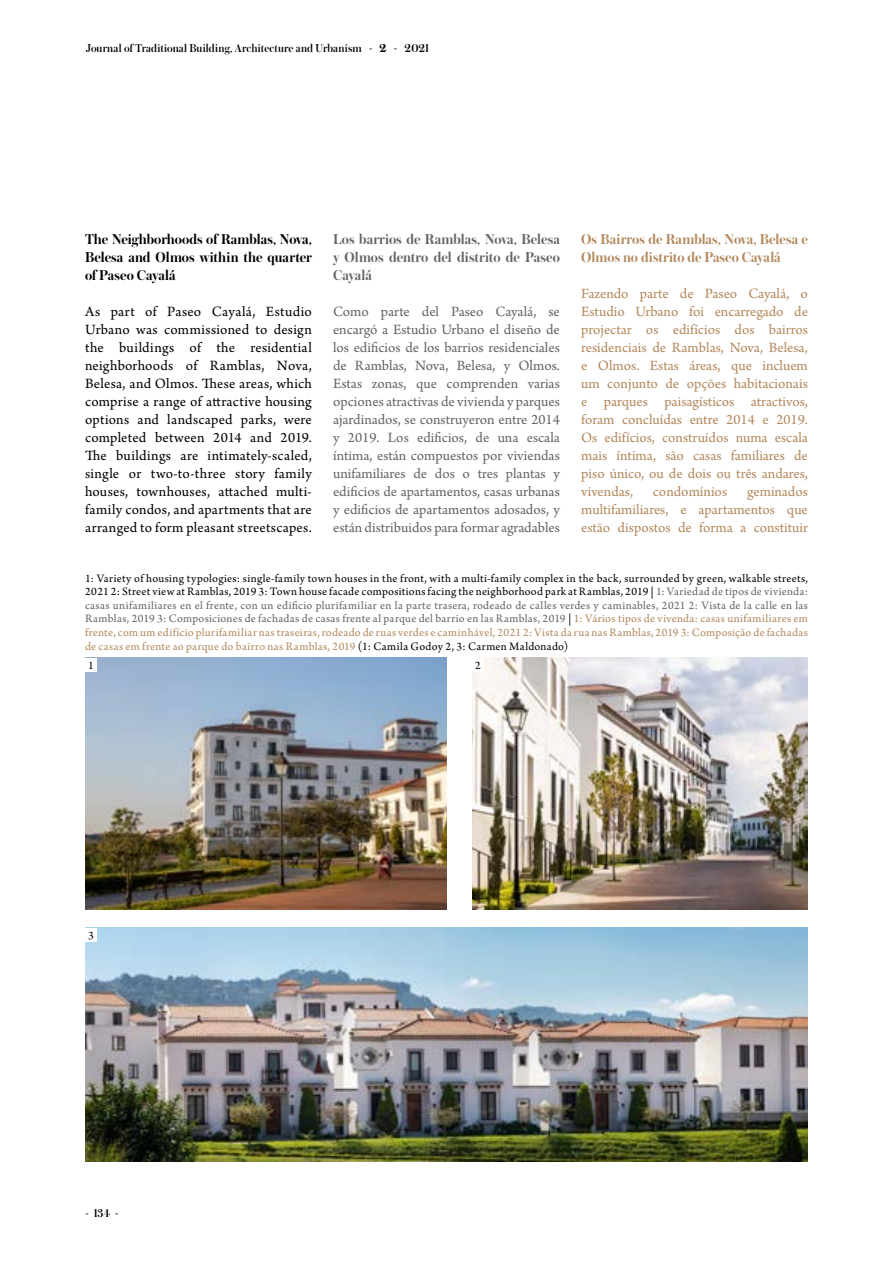
<style>
.page{position:relative;width:893px;height:1263px;background:#fff}
.page>*{position:absolute;margin:0;border:0;box-sizing:border-box;transform-origin:0 0}
.t1{font:15px/18px "Arno Pro";color:#b3885d;text-align:justify}
.t2{font:15px/18px "Arno Pro";color:#666465;text-align:justify}
.t3{font:15px/18px "Arno Pro";letter-spacing:.02em;color:#000;text-align:justify}
.t4{font:600 15px/18px "Austin";color:#000;text-align:justify}
.t5{font:600 15px/18px "Austin";color:#666465;text-align:justify}
.t6{font:600 15px/18px "Austin";letter-spacing:.005em;color:#b3885d}
.t7{font:12px/13.5px "Arno Pro";letter-spacing:.03em;color:#000;text-align:justify}
.t8{font:500 12px "Austin";letter-spacing:.015em;color:#000}
.s1{font-weight:700}
.s2{color:#666465}
.s3{color:#b3885d}
</style>
<div class="page">
<img style="left:85px;top:928px;width:723px;height:234px">
<img style="left:472px;top:658px;width:336px;height:252px">
<img style="left:85px;top:658px;width:361px;height:252px">
<div style="left:85px;top:658px;width:12px;height:14px;background:#fff"></div>
<div style="left:472px;top:658px;width:12px;height:14px;background:#fff"></div>
<div style="left:85px;top:928px;width:12px;height:14px;background:#fff"></div>
<p class="t8" style="left:86px;top:40px;width:345px">Journal of Traditional Building, Architecture and Urbanism - <span class="s1">2</span> - 2021</p>
<p class="t4" style="left:85px;top:229px;width:228px">The Neighborhoods of Ramblas, Nova, Belesa and Olmos within the quarter of Paseo Cayalá</p>
<p class="t3" style="left:85px;top:303px;width:228px">As part of Paseo Cayalá, Estudio Urbano was commissioned to design the buildings of the residential neighborhoods of Ramblas, Nova, Belesa, and Olmos. These areas, which comprise a range of attractive housing options and landscaped parks, were completed between 2014 and 2019.<br>The buildings are intimately-scaled, single or two-to-three story family houses, townhouses, attached multi&shy;family condos, and apartments that are arranged to form pleasant streetscapes.</p>
<p class="t5" style="left:333px;top:229px;width:228px">Los barrios de Ramblas, Nova, Belesa y Olmos dentro del distrito de Paseo Cayalá</p>
<p class="t2" style="left:333px;top:303px;width:228px">Como parte del Paseo Cayalá, se encargó a Estudio Urbano el diseño de los edificios de los barrios residenciales de Ramblas, Nova, Belesa, y Olmos.<br>Estas zonas, que comprenden varias opciones atractivas de vivienda y parques ajardinados, se construyeron entre 2014 y 2019. Los edificios, de una escala íntima, están compuestos por viviendas unifamiliares de dos o tres plantas y edificios de apartamentos, casas urbanas y edificios de apartamentos adosados, y están distribuidos para formar agradables</p>
<p class="t6" style="left:581px;top:229px;width:228px">Os Bairros de Ramblas, Nova, Belesa e<br>Olmos no distrito de Paseo Cayalá</p>
<p class="t1" style="left:581px;top:285px;width:228px">Fazendo parte de Paseo Cayalá, o Estudio Urbano foi encarregado de projectar os edifícios dos bairros residenciais de Ramblas, Nova, Belesa, e Olmos. Estas áreas, que incluem um conjunto de opções habitacionais e parques paisagísticos atractivos, foram concluídas entre 2014 e 2019.<br>Os edifícios, construídos numa escala mais íntima, são casas familiares de piso único, ou de dois ou três andares, vivendas,</p>
<p class="t1" style="left:581px;top:483px;width:228px;text-indent:166px">geminados multifamiliares, e apartamentos que estão dispostos de forma a constituir</p>
<p class="t7" style="left:85px;top:572px;width:724px">1: Variety of housing typologies: single-family town houses in the front, with a multi-family complex in the back, surrounded by green, walkable streets, 2021 2: Street view at Ramblas, 2019 3: Town house facade compositions facing the neighborhood park at Ramblas, 2019 | <span class="s2">1: Variedad de tipos de vivienda: casas unifamiliares en el frente, con un edificio plurifamiliar en la parte trasera, rodeado de calles verdes y caminables, 2021 2: Vista de la calle en las Ramblas, 2019 3: Composiciones de fachadas de casas frente al parque del barrio en las Ramblas, 2019</span> | <span class="s3">1: Vários tipos de vivenda: casas unifamiliares em frente, com um edifício plurifamiliar nas traseiras, rodeado de ruas verdes e caminhável, 2021 2: Vista da rua nas Ramblas, 2019 3: Composição de fachadas de casas em frente ao parque do bairro nas Ramblas, 2019</span> (1: Camila Godoy 2, 3: Carmen Maldonado)</p>
<p class="t7" style="left:88px;top:659px;width:7px">1</p>
<p class="t7" style="left:475px;top:659px;width:7px">2</p>
<p class="t1" style="left:653px;top:483px;width:76px">condomínios</p>
<p class="t7" style="left:88px;top:929px;width:7px">3</p>
<p class="t8" style="left:85px;top:1205px;width:35px">- 134 -</p>
</div>
